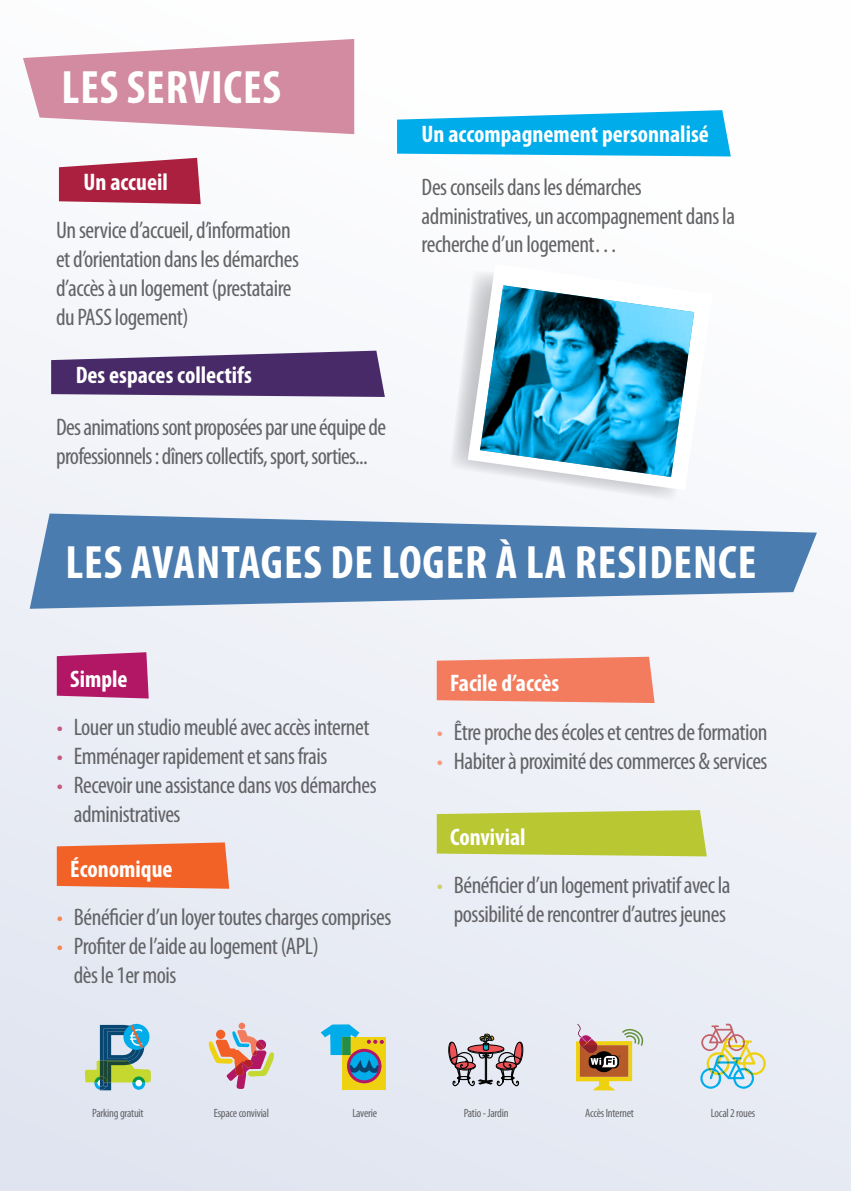
<style>
.page{position:relative;width:851px;height:1191px;background:#fff}
.page>*{position:absolute;margin:0;border:0;box-sizing:border-box;transform-origin:0 0}
.t1{font:700 condensed 47px "Myriad Pro";letter-spacing:.02em;color:#fff}
.t2{font:condensed 24px/28.8px "Myriad Pro";letter-spacing:-.02em;color:#636366}
.t3{font:700 condensed 24px "Myriad Pro";color:#fff}
.t4{font:condensed 12px "Myriad Pro";letter-spacing:-.02em;color:#636366}
.s1{color:#c25b80}
.s2{color:#f58753}
.s3{color:#f69a7e}
.s4{color:#cad267}
</style>
<div class="page">
<div style="left:0;top:0;width:850px;height:1191px;background:linear-gradient(to bottom,#fff,#e2e7f1)"></div>
<svg style="left:23px;top:39px;width:331px;height:95px"></svg>
<svg style="left:30px;top:513px;width:786px;height:96px;fill:#4b7caf"></svg>
<svg style="left:397px;top:110px;width:333px;height:46px;background:#22b6ec"></svg>
<svg style="left:51px;top:351px;width:334px;height:46px;background:#5f467c"></svg>
<svg style="left:59px;top:158px;width:142px;height:46px;background:#b63e59"></svg>
<svg style="left:449px;top:270px;width:252px;height:232px;fill:#f5f6fa"></svg>
<svg style="left:467px;top:264px;width:245px;height:226px"></svg>
<img style="left:480px;top:285px;width:214px;height:192px">
<svg style="left:700px;top:1023px;width:65px;height:65px;background:#ccd6ca"></svg>
<svg style="left:576px;top:1023px;width:67px;height:67px;background:#c7ab84"></svg>
<div style="left:238px;top:1022px;width:7px;height:7px;background:#f37c5e;border-radius:50%"></div>
<svg style="left:206px;top:1030px;width:70px;height:59px;background:#d8b1aa"></svg>
<svg style="left:123px;top:1023px;width:26px;height:27px"></svg>
<svg style="left:85px;top:1025px;width:66px;height:65px;background:#86afa2"></svg>
<div style="left:342px;top:1037px;width:44px;height:52px;background:#eed212"></div>
<svg style="left:320px;top:1024px;width:64px;height:59px"></svg>
<svg style="left:57px;top:652px;width:92px;height:46px;background:#b62870"></svg>
<svg style="left:436px;top:656px;width:218px;height:47px;background:#f2876d"></svg>
<svg style="left:57px;top:842px;width:172px;height:46px;background:#f16c37"></svg>
<svg style="left:436px;top:810px;width:270px;height:46px;background:#bdca42"></svg>
<svg style="left:448px;top:1033px;width:75px;height:57px;background:#b3a4ab"></svg>
<h1 class="t1" style="left:62px;top:58px;width:221px">LES SERVICES</h1>
<p class="t3" style="left:83px;top:167px;width:86px">Un accueil</p>
<p class="t2" style="left:56px;top:216px;width:244px">Un service d’accueil, d’information et d’orientation dans les démarches d’accès à un logement (prestataire du PASS logement)</p>
<p class="t3" style="left:76px;top:360px;width:178px">Des espaces collectifs</p>
<p class="t2" style="left:56px;top:412px;width:331px">Des animations sont proposées par une équipe de professionnels : dîners collectifs, sport, sorties...</p>
<p class="t3" style="left:421px;top:119px;width:289px">Un accompagnement personnalisé</p>
<p class="t2" style="left:421px;top:172px;width:315px">Des conseils dans les démarches administratives, un accompagnement dans la recherche d’un logement…</p>
<h1 class="t1" style="left:65px;top:533px;width:692px">LES AVANTAGES DE LOGER À LA RESIDENCE</h1>
<p class="t3" style="left:70px;top:664px;width:59px">Simple</p>
<p class="t2" style="left:57px;top:712px;width:314px"><span class="s1">•</span> Louer un studio meublé avec accès internet</p>
<p class="t2" style="left:57px;top:741px;width:272px"><span class="s1">•</span> Emménager rapidement et sans frais</p>
<p class="t2" style="left:74px;top:770px;width:304px;text-indent:-17px"><span class="s1">•</span> Recevoir une assistance dans vos démarches administratives</p>
<p class="t3" style="left:70px;top:854px;width:104px">Économique</p>
<p class="t2" style="left:57px;top:902px;width:336px"><span class="s2">•</span> Bénéficier d’un loyer toutes charges comprises</p>
<p class="t2" style="left:74px;top:931px;width:246px;text-indent:-17px"><span class="s2">•</span> Profiter de l’aide au logement (APL) dès le 1er mois</p>
<p class="t3" style="left:450px;top:668px;width:111px">Facile d’accès</p>
<p class="t2" style="left:436px;top:717px;width:332px"><span class="s3">•</span> Être proche des écoles et centres de formation</p>
<p class="t2" style="left:436px;top:746px;width:332px"><span class="s3">•</span> Habiter à proximité des commerces &amp; services</p>
<p class="t3" style="left:450px;top:821px;width:77px">Convivial</p>
<p class="t2" style="left:436px;top:870px;width:295px;text-align:center"><span class="s4">•</span> Bénéficier d’un logement privatif avec la possibilité de rencontrer d’autres jeunes</p>
<p class="t4" style="left:92px;top:1106px;width:53px">Parking gratuit</p>
<p class="t4" style="left:214px;top:1105px;width:57px">Espace convivial</p>
<p class="t4" style="left:352px;top:1106px;width:26px">Laverie</p>
<p class="t4" style="left:463px;top:1106px;width:46px">Patio - Jardin</p>
<p class="t4" style="left:585px;top:1106px;width:50px">Accès Internet</p>
<p class="t4" style="left:710px;top:1106px;width:46px">Local 2 roues</p>
</div>
